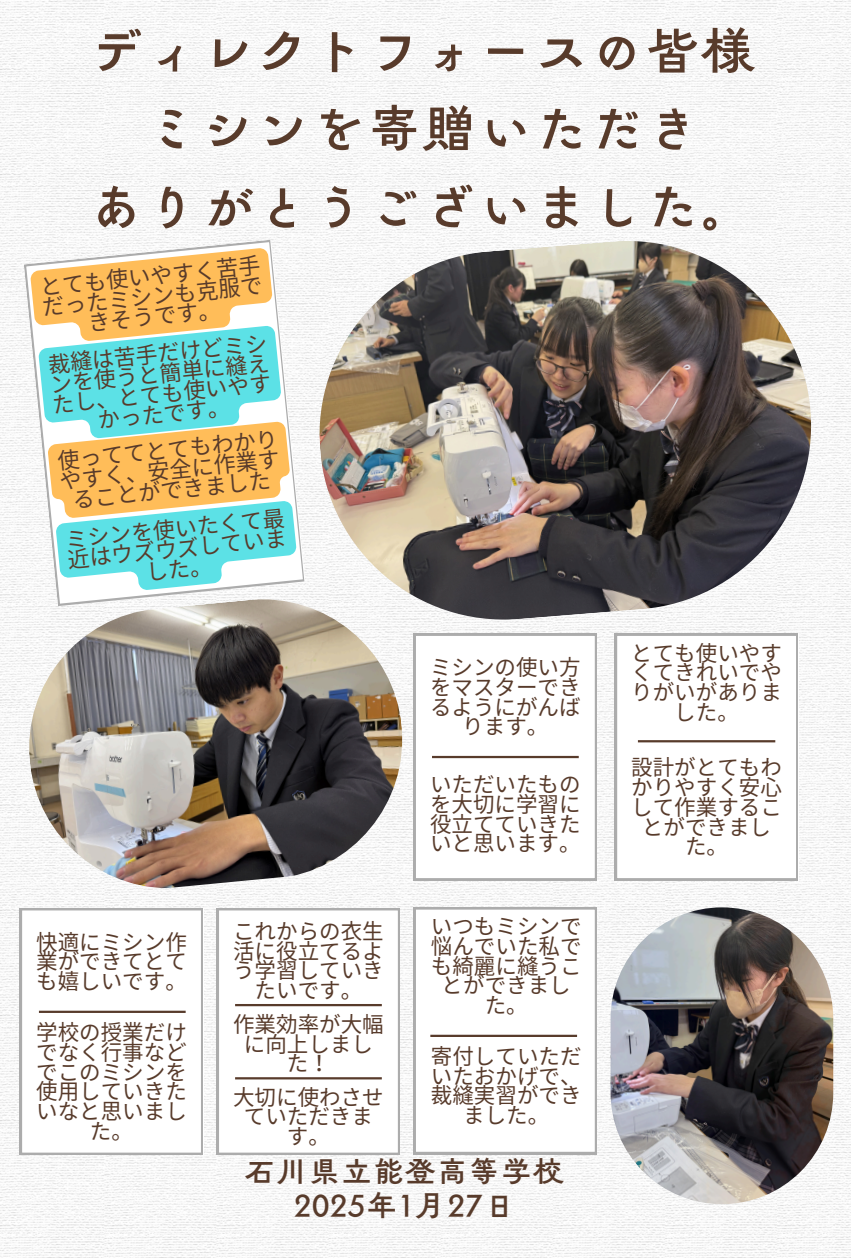
<style>
.page{position:relative;width:851px;height:1258px;background:#fff}
.page>*{position:absolute;margin:0;border:0;box-sizing:border-box;transform-origin:0 0}
.t1{font:55.5px/77.7px "Tsuku AM Gothic S Std B";color:#583b2b;text-align:center}
.t2{font:31.8px "Tsuku AM Gothic S Std B";color:#583b2b}
.t3{font:22.2px/20.4px "Noto Sans CJ Ksc";color:#583b2b;text-align:center}
.t4{font:21.9px/20.1px "Noto Sans CJ Ksc";color:#583b2b;text-align:center}
.t5{font:21.6px/19.8px "Noto Sans CJ Ksc";color:#583b2b;text-align:center}
</style>
<div class="page">
<img style="left:0;top:0;width:850px;height:1258px">
<svg style="left:413px;top:634px;width:183px;height:246px"></svg>
<svg style="left:615px;top:634px;width:182px;height:246px"></svg>
<svg style="left:24px;top:240px;width:280px;height:352px"></svg>
<hr style="left:432px;top:756px;width:146px;height:2px;background:#583b2b">
<hr style="left:638px;top:740px;width:137px;height:2px;background:#583b2b">
<img style="left:312px;top:233px;width:506px;height:394px">
<img style="left:610px;top:907px;width:223px;height:297px">
<svg style="left:20px;top:908px;width:182px;height:247px"></svg>
<hr style="left:39px;top:1011px;width:147px;height:2px;background:#583b2b">
<svg style="left:217px;top:908px;width:182px;height:247px"></svg>
<hr style="left:235px;top:1004px;width:147px;height:2px;background:#583b2b">
<svg style="left:413px;top:907px;width:183px;height:247px"></svg>
<hr style="left:430px;top:1035px;width:147px;height:2px;background:#583b2b">
<hr style="left:235px;top:1077px;width:147px;height:2px;background:#583b2b">
<img style="left:22px;top:592px;width:387px;height:303px">
<svg style="left:30px;top:247px;width:269px;height:351px"></svg>
<h1 class="t1" style="left:88px;top:11px;width:669px">ディレクトフォースの皆様ミシンを寄贈いただき<br>ありがとうございました。</h1>
<p class="t3" style="left:39px;top:276px;width:223px;rotate:-6deg">とても使いやすく苦手だったミシンも克服できそうです。</p>
<p class="t4" style="left:47px;top:354px;width:221px;rotate:-6deg">裁縫は苦手だけどミシンを使うと簡単に縫えたし、とても使いやすかったです。</p>
<p class="t3" style="left:56px;top:450px;width:223px;rotate:-6deg">使っててとてもわかりやすく、安全に作業することができました</p>
<p class="t4" style="left:64px;top:529px;width:221px;rotate:-6deg">ミシンを使いたくて最近はウズウズしていました。</p>
<p class="t5" style="left:36px;top:931px;width:152px;text-align:justify">快適にミシン作業ができてとても嬉しいです。</p>
<p class="t5" style="left:36px;top:1021px;width:152px">学校の授業だけでなく行事などでこのミシンを使用していきたいなと思いました。</p>
<p class="t5" style="left:233px;top:920px;width:152px">これからの衣生活に役立てるよう学習していきたいです。</p>
<p class="t5" style="left:233px;top:1013px;width:152px">作業効率が大幅</p>
<p class="t5" style="left:244px;top:1032px;width:131px">に向上しまし</p>
<p class="t5" style="left:287px;top:1052px;width:26px">た！</p>
<p class="t5" style="left:233px;top:1085px;width:152px">大切に使わさせていただきます。</p>
<p class="t5" style="left:430px;top:656px;width:152px">ミシンの使い方をマスターできるようにがんばります。</p>
<p class="t5" style="left:430px;top:773px;width:152px;text-align:justify">いただいたものを大切に学習に役立てていきたいと思います。</p>
<p class="t5" style="left:431px;top:915px;width:152px">いつもミシンで悩んでいた私でも綺麗に縫うことができました。</p>
<p class="t5" style="left:431px;top:1045px;width:152px">寄付していただいたおかげで、裁縫実習ができました。</p>
<p class="t2" style="left:245px;top:1155px;width:321px">石川県立能登高等学校</p>
<p class="t2" style="left:294px;top:1189px;width:206px">2025年1月 27日</p>
<p class="t5" style="left:631px;top:641px;width:152px">とても使いやすくてきれいでやりがいがありました。</p>
<p class="t5" style="left:631px;top:756px;width:152px">設計がとてもわかりやすく安心して作業することができました。</p>
</div>
